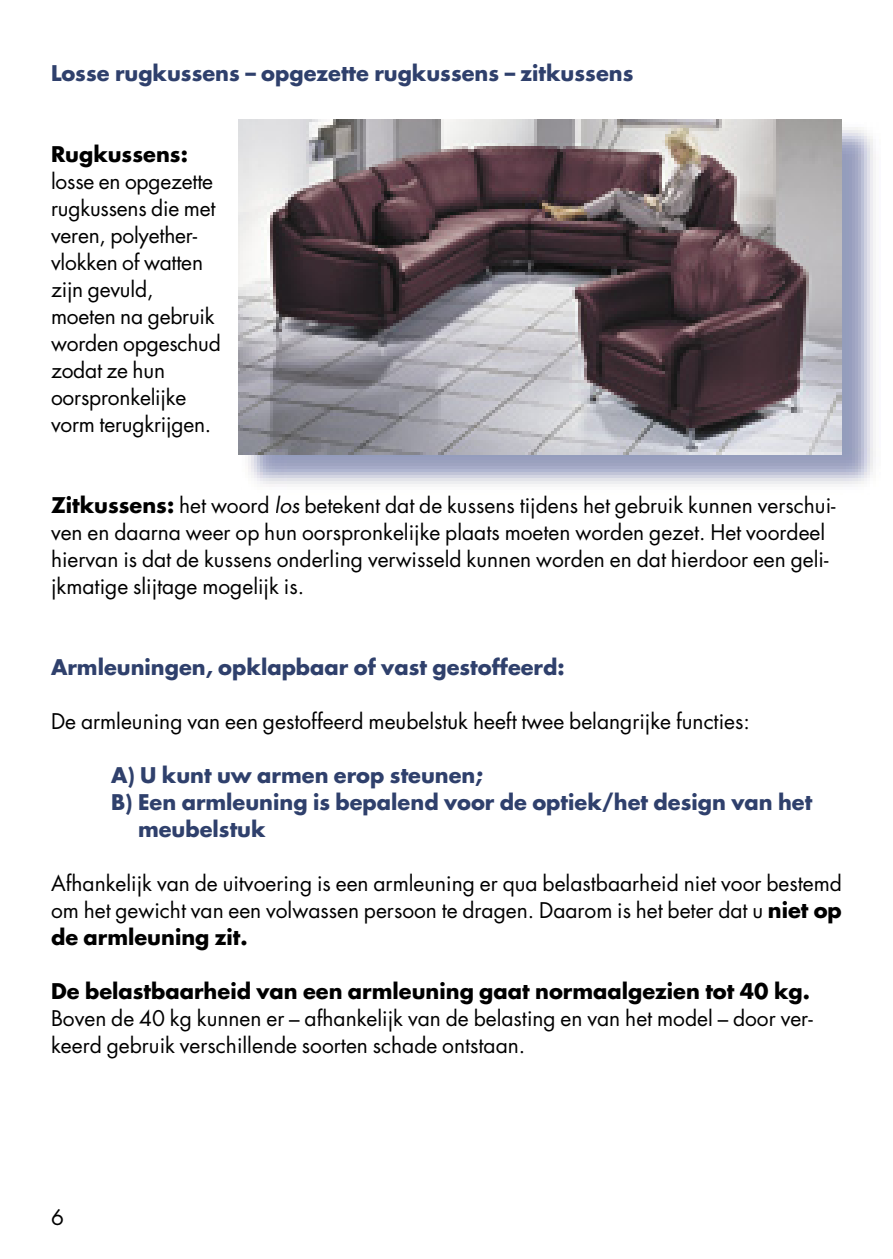
<style>
.page{position:relative;width:893px;height:1259px;background:#fff}
.page>*{position:absolute;margin:0;border:0;box-sizing:border-box;transform-origin:0 0}
.t1{font:21px/27px "Futura";color:#000}
.t2{font:700 21px "Futura";color:#2f406c}
.t3{font:700 21px "Futura";color:#000}
.s1{font-weight:700}
.s2{font-style:italic}
</style>
<div class="page">
<img style="left:241px;top:127px;width:635px;height:357px">
<img style="left:238px;top:120px;width:604px;height:334px">
<p class="t2" style="left:51px;top:59px;width:584px">Losse rugkussens – opgezette rugkussens – zitkussens</p>
<p class="t3" style="left:51px;top:140px;width:138px">Rugkussens:</p>
<p class="t1" style="left:51px;top:167px;width:171px">losse en opgezette rugkussens die met veren, polyether&shy;vlokken of watten zijn gevuld, moeten na gebruik worden opgeschud zodat ze hun oorspronkelijke vorm terugkrijgen.</p>
<p class="t1" style="left:51px;top:491px;width:786px"><span class="s1">Zitkussens:</span> het woord <span class="s2">los</span> betekent dat de kussens tijdens het gebruik kunnen verschui&shy;ven en daarna weer op hun oorspronkelijke plaats moeten worden gezet. Het voordeel hiervan is dat de kussens onderling verwisseld kunnen worden en dat hierdoor een geli&shy;jkmatige slijtage mogelijk is.</p>
<p class="t2" style="left:51px;top:653px;width:515px">Armleuningen, opklapbaar of vast gestoffeerd:</p>
<p class="t1" style="left:51px;top:707px;width:700px">De armleuning van een gestoffeerd meubelstuk heeft twee belangrijke functies:</p>
<p class="t2" style="left:111px;top:761px;width:373px">A) U kunt uw armen erop steunen;</p>
<p class="t2" style="left:111px;top:788px;width:703px">B) Een armleuning is bepalend voor de optiek/het design van het</p>
<p class="t2" style="left:138px;top:815px;width:129px">meubelstuk</p>
<p class="t1" style="left:51px;top:869px;width:792px;text-align:justify">Afhankelijk van de uitvoering is een armleuning er qua belastbaarheid niet voor bestemd om het gewicht van een volwassen persoon te dragen. Daarom is het beter dat u <span class="s1">niet op de armleuning zit.</span></p>
<p class="t3" style="left:51px;top:977px;width:760px">De belastbaarheid van een armleuning gaat normaalgezien tot 40 kg.</p>
<p class="t1" style="left:51px;top:1004px;width:763px">Boven de 40 kg kunnen er – afhankelijk van de belasting en van het model – door ver&shy;keerd gebruik verschillende soorten schade ontstaan.</p>
<p class="t1" style="left:51px;top:1203px;width:14px">6</p>
</div>
